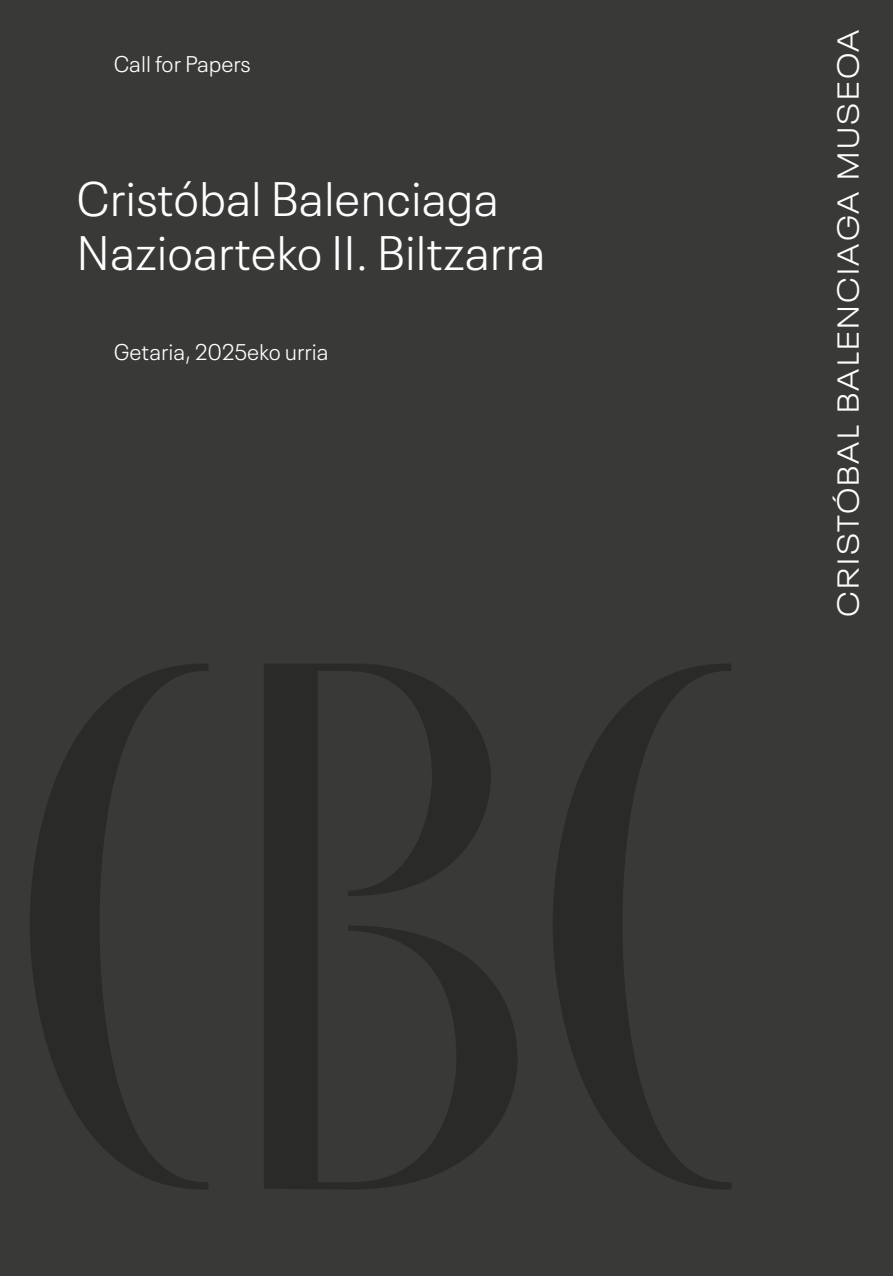
<style>
.page{position:relative;width:893px;height:1276px;background:#393938}
.page>*{position:absolute;margin:0;border:0;box-sizing:border-box;transform-origin:0 0}
.t1{font:300 48px "Neue Plak Text";color:#fff}
.t2{font:30px "Neue BALENCIAGA Sem Lt Exp";letter-spacing:.08em;color:#fff}
.t3{font:300 22.5px "Neue Plak Text";color:#fff}
</style>
<div class="page">
<svg style="left:264px;top:664px;width:253px;height:525px"></svg>
<svg style="left:30px;top:664px;width:178px;height:525px"></svg>
<svg style="left:553px;top:664px;width:178px;height:525px"></svg>
<p class="t3" style="left:114px;top:46px;width:139px">Call for Papers</p>
<p class="t1" style="left:77px;top:161px;width:424px">Cristóbal Balenciaga</p>
<p class="t1" style="left:77px;top:215px;width:471px">Nazioarteko II. Biltzarra</p>
<p class="t3" style="left:114px;top:334px;width:217px">Getaria, 2025eko urria</p>
<p class="t2" style="left:825px;top:616px;width:588px;rotate:-90deg">CRISTÓBAL BALENCIAGA MUSEOA</p>
</div>
